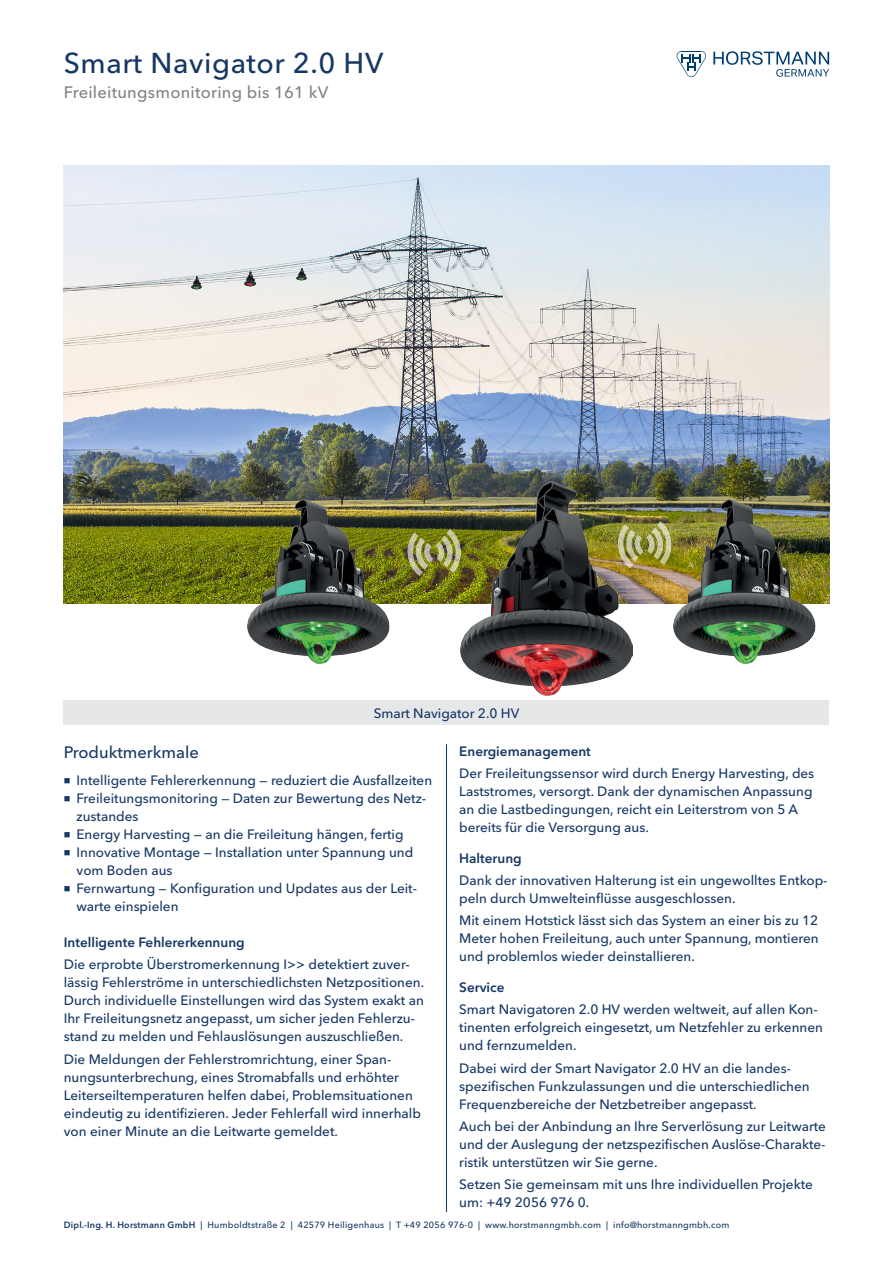
<style>
.page{position:relative;width:893px;height:1263px;background:#fff}
.page>*{position:absolute;margin:0;border:0;box-sizing:border-box;transform-origin:0 0}
.Headline{font:500 28.5px "Avenir Next W1 G";letter-spacing:.02em;color:#163764}
.Subtitel{font:500 16.5px "Avenir Next W1 G";letter-spacing:.015em;color:#808285}
.Produktmerkmale{font:500 16.5px "Avenir Next W1 G";color:#163764}
.Fließtext{font:500 13.5px/18px "Avenir Next W1 G";color:#163764}
.Fließtext-2{font:600 13.5px "Avenir Next W1 G";color:#163764}
.Bildunterschrift{font:500 13.5px "Avenir Next W1 G";color:#163764}
.t1{font:500 9px "Avenir Next W1 G";letter-spacing:.02em;color:#163764}
.s1{font-weight:600}
</style>
<div class="page">
<svg style="left:677px;top:51px;width:29px;height:26px"></svg>
<svg style="left:713px;top:51px;width:116px;height:26px"></svg>
<hr style="left:446px;top:744px;width:1px;height:468px;background:#163764">
<div style="left:64px;top:700px;width:765px;height:25px;background:#e6e7e9"></div>
<img style="left:64px;top:166px;width:765px;height:438px">
<img style="left:674px;top:500px;width:142px;height:163px">
<img style="left:248px;top:500px;width:142px;height:163px">
<img style="left:460px;top:482px;width:172px;height:214px">
<svg style="left:191px;top:277px;width:11px;height:12px"></svg>
<img style="left:407px;top:529px;width:55px;height:47px">
<img style="left:617px;top:521px;width:55px;height:47px">
<img style="left:244px;top:272px;width:12px;height:14px">
<svg style="left:296px;top:268px;width:10px;height:13px"></svg>
<p class="Headline" style="left:64px;top:40px;width:321px">Smart Navigator 2.0 HV</p>
<p class="Subtitel" style="left:64px;top:79px;width:266px">Freileitungsmonitoring bis 161 kV</p>
<p class="Bildunterschrift" style="left:374px;top:702px;width:147px">Smart Navigator 2.0 HV</p>
<p class="Produktmerkmale" style="left:64px;top:739px;width:137px">Produktmerkmale</p>
<p class="Fließtext" style="left:77px;top:770px;width:357px">Intelligente Fehlererkennung — reduziert die Ausfallzeiten</p>
<p class="Fließtext" style="left:77px;top:788px;width:351px">Freileitungsmonitoring — Daten zur Bewertung des Netz&shy;zustandes</p>
<p class="Fließtext" style="left:77px;top:824px;width:329px">Energy Harvesting — an die Freileitung hängen, fertig</p>
<p class="Fließtext" style="left:77px;top:842px;width:338px">Innovative Montage — Installation unter Spannung und vom Boden aus</p>
<p class="Fließtext" style="left:77px;top:878px;width:342px">Fernwartung — Konfiguration und Updates aus der Leit&shy;warte einspielen</p>
<p class="Fließtext-2" style="left:64px;top:931px;width:182px">Intelligente Fehlererkennung</p>
<p class="Fließtext" style="left:64px;top:954px;width:362px">Die erprobte Überstromerkennung I&gt;&gt; detektiert zuver&shy;lässig Fehlerströme in unterschiedlichsten Netzpositionen.<br>Durch individuelle Einstellungen wird das System exakt an Ihr Freileitungsnetz angepasst, um sicher jeden Fehlerzu&shy;stand zu melden und Fehlauslösungen auszuschließen.</p>
<p class="Fließtext" style="left:64px;top:1048px;width:359px">Die Meldungen der Fehlerstromrichtung, einer Span&shy;nungsunterbrechung, eines Stromabfalls und erhöhter Leiterseiltemperaturen helfen dabei, Problemsituationen eindeutig zu identifizieren. Jeder Fehlerfall wird innerhalb von einer Minute an die Leitwarte gemeldet.</p>
<p class="Fließtext-2" style="left:459px;top:740px;width:133px">Energiemanagement</p>
<p class="Fließtext" style="left:459px;top:763px;width:357px">Der Freileitungssensor wird durch Energy Harvesting, des Laststromes, versorgt. Dank der dynamischen Anpassung an die Lastbedingungen, reicht ein Leiterstrom von 5 A bereits für die Versorgung aus.</p>
<p class="Fließtext-2" style="left:459px;top:847px;width:64px">Halterung</p>
<p class="Fließtext" style="left:459px;top:870px;width:370px">Dank der innovativen Halterung ist ein ungewolltes Entkop&shy;peln durch Umwelteinflüsse ausgeschlossen.</p>
<p class="Fließtext" style="left:459px;top:910px;width:361px;text-align:justify">Mit einem Hotstick lässt sich das System an einer bis zu 12<br>Meter hohen Freileitung, auch unter Spannung, montieren und problemlos wieder deinstallieren.</p>
<p class="Fließtext-2" style="left:459px;top:976px;width:47px">Service</p>
<p class="Fließtext" style="left:459px;top:999px;width:365px">Smart Navigatoren 2.0 HV werden weltweit, auf allen Kon&shy;tinenten erfolgreich eingesetzt, um Netzfehler zu erkennen und fernzumelden.</p>
<p class="Fließtext" style="left:459px;top:1058px;width:352px">Dabei wird der Smart Navigator 2.0 HV an die landes&shy;spezifischen Funkzulassungen und die unterschiedlichen<br>Frequenzbereiche der Netzbetreiber angepasst.</p>
<p class="Fließtext" style="left:459px;top:1116px;width:368px;text-align:justify">Auch bei der Anbindung an Ihre Serverlösung zur Leitwarte und der Auslegung der netzspezifischen Auslöse-Charakte&shy;ristik unterstützen wir Sie gerne.</p>
<p class="Fließtext" style="left:459px;top:1174px;width:355px">Setzen Sie gemeinsam mit uns Ihre individuellen Projekte um: +49 2056 976 0.</p>
<p class="t1" style="left:64px;top:1218px;width:667px"><span class="s1">Dipl.-Ing. H. Horstmann GmbH</span> | Humboldtstraße 2 | 42579 Heiligenhaus | T +49 2056 976-0 | www.horstmanngmbh.com | info@horstmanngmbh.com</p>
</div>
